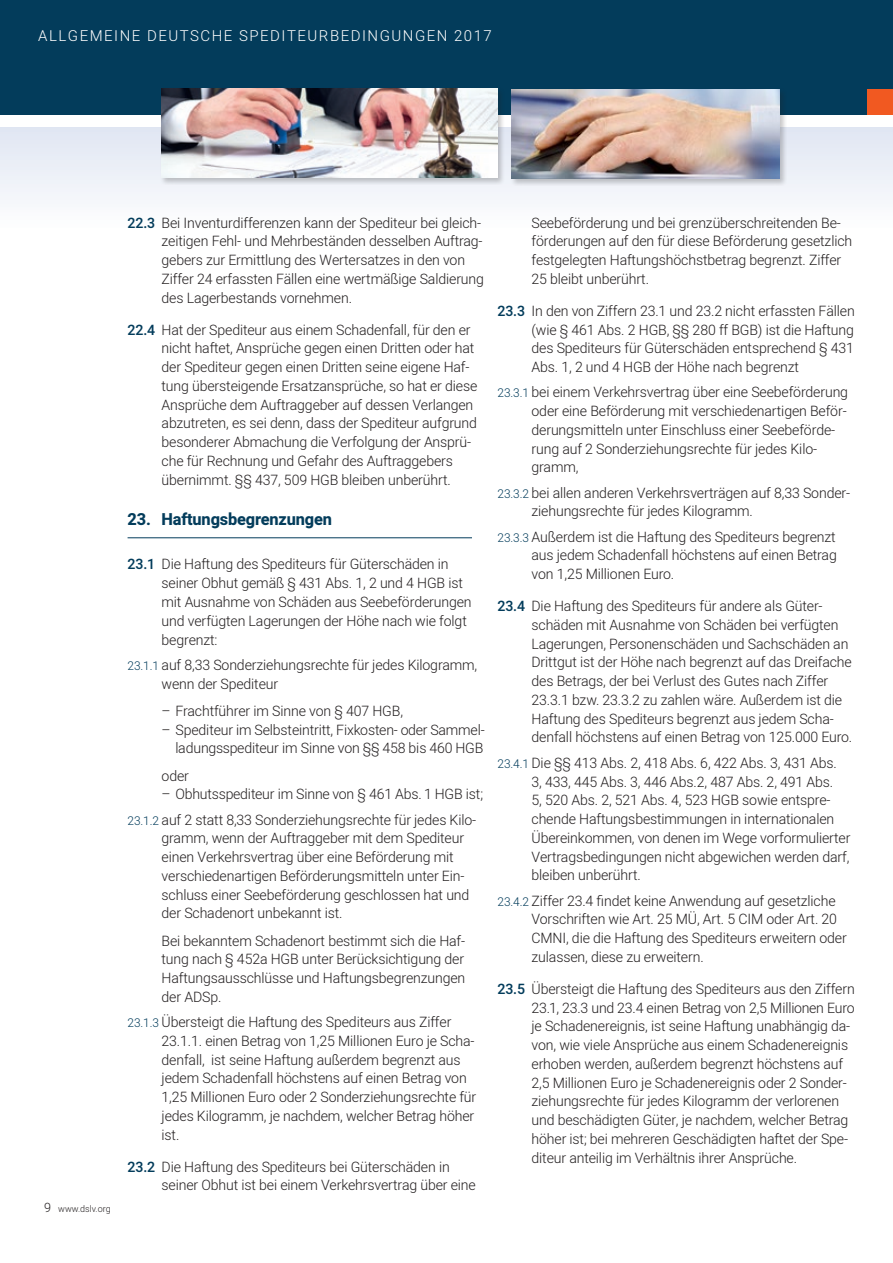
<style>
.page{position:relative;width:893px;height:1263px;background:#fff}
.page>*{position:absolute;margin:0;border:0;box-sizing:border-box;transform-origin:0 0}
.t1{font:800 16.5px "Heebo";letter-spacing:-.01em;color:#033c5b}
.t2{font:300 15px "Heebo";letter-spacing:.1em;color:#fff}
.t3{font:300 14.25px/18.8px "Heebo";letter-spacing:-.01em;color:#231f20}
.t4{font:300 9px "Heebo";color:#231f20}
.s1{font-size:12.75px}
.s2{font-weight:500;color:#033c5b}
.s3{font-size:12px;color:#033c5b}
</style>
<div class="page">
<div style="left:0;top:0;width:893px;height:115px;background:#033c5b"></div>
<div style="left:0;top:127px;width:893px;height:103px;background:linear-gradient(to bottom,#dfe5f2,#fefefe)"></div>
<div style="left:867px;top:89px;width:26px;height:26px;background:#f15921"></div>
<div style="left:510px;top:88px;width:277px;height:98px;background:#231f20;opacity:.25"></div>
<img style="left:512px;top:89px;width:267px;height:90px">
<div style="left:160px;top:87px;width:345px;height:98px;background:#231f20;opacity:.25"></div>
<img style="left:162px;top:88px;width:335px;height:90px">
<hr style="left:128px;top:537px;width:344px;height:1px;background:#033c5b">
<p class="t2" style="left:38px;top:26px;width:455px">ALLGEMEINE DEUTSCHE SPEDITEURBEDINGUNGEN 2017</p>
<p class="t4" style="left:44px;top:1202px;width:68px"><span class="s1">9</span> www.dslv.org</p>
<p class="t3" style="left:162px;top:213px;width:324px;text-indent:-34px"><span class="s2">22.3</span> Bei Inventurdifferenzen kann der Spediteur bei gleich&shy;zeitigen Fehl- und Mehrbeständen desselben Auftrag&shy;gebers zur Ermittlung des Wertersatzes in den von Ziffer 24 erfassten Fällen eine wertmäßige Saldierung des Lagerbestands vornehmen.</p>
<p class="t3" style="left:162px;top:320px;width:317px;text-indent:-34px"><span class="s2">22.4</span> Hat der Spediteur aus einem Schadenfall, für den er nicht haftet, Ansprüche gegen einen Dritten oder hat der Spediteur gegen einen Dritten seine eigene Haf&shy;tung übersteigende Ersatzansprüche, so hat er diese Ansprüche dem Auftraggeber auf dessen Verlangen abzutreten, es sei denn, dass der Spediteur aufgrund besonderer Abmachung die Verfolgung der Ansprü&shy;che für Rechnung und Gefahr des Auftraggebers übernimmt. §§ 437, 509 HGB bleiben unberührt.</p>
<p class="t1" style="left:128px;top:507px;width:206px">23. Haftungsbegrenzungen</p>
<p class="t3" style="left:162px;top:554px;width:312px;text-indent:-34px"><span class="s2">23.1</span> Die Haftung des Spediteurs für Güterschäden in seiner Obhut gemäß § 431 Abs. 1, 2 und 4 HGB ist mit Ausnahme von Schäden aus Seebeförderungen und verfügten Lagerungen der Höhe nach wie folgt begrenzt:</p>
<p class="t3" style="left:162px;top:655px;width:317px;text-indent:-34px"><span class="s3">23.1.1</span> auf 8,33 Sonderziehungsrechte für jedes Kilogramm, wenn der Spediteur</p>
<p class="t3" style="left:162px;top:701px;width:243px">– Frachtführer im Sinne von § 407 HGB,</p>
<p class="t3" style="left:162px;top:720px;width:325px;text-align:right">– Spediteur im Selbsteintritt, Fixkosten- oder Sammel&shy;ladungsspediteur im Sinne von §§ 458 bis 460 HGB</p>
<p class="t3" style="left:162px;top:766px;width:29px">oder</p>
<p class="t3" style="left:128px;top:781px;width:357px;line-height:25.2px;text-indent:34px">– Obhutsspediteur im Sinne von § 461 Abs. 1 HGB ist;<br><span class="s3">23.1.2</span> auf 2 statt 8,33 Sonderziehungsrechte für jedes Kilo-</p>
<p class="t3" style="left:162px;top:828px;width:309px">gramm, wenn der Auftraggeber mit dem Spediteur einen Verkehrsvertrag über eine Beförderung mit verschiedenartigen Beförderungsmitteln unter Ein&shy;schluss einer Seebeförderung geschlossen hat und der Schadenort unbekannt ist.</p>
<p class="t3" style="left:162px;top:931px;width:305px;text-align:justify">Bei bekanntem Schadenort bestimmt sich die Haf&shy;tung nach § 452a HGB unter Berücksichtigung der Haftungsausschlüsse und Haftungsbegrenzungen der ADSp.</p>
<p class="t3" style="left:162px;top:1012px;width:316px;text-indent:-34px"><span class="s3">23.1.3</span> Übersteigt die Haftung des Spediteurs aus Ziffer 23.1.1. einen Betrag von 1,25 Millionen Euro je Scha&shy;denfall, ist seine Haftung außerdem begrenzt aus jedem Schadenfall höchstens auf einen Betrag von 1,25 Millionen Euro oder 2 Sonderziehungsrechte für jedes Kilogramm, je nachdem, welcher Betrag höher ist.</p>
<p class="t3" style="left:162px;top:1157px;width:316px;text-indent:-34px"><span class="s2">23.2</span> Die Haftung des Spediteurs bei Güterschäden in seiner Obhut ist bei einem Verkehrsvertrag über eine</p>
<p class="t3" style="left:531px;top:213px;width:322px">Seebeförderung und bei grenzüberschreitenden Be&shy;förderungen auf den für diese Beförderung gesetzlich festgelegten Haftungshöchstbetrag begrenzt. Ziffer 25 bleibt unberührt.</p>
<p class="t3" style="left:531px;top:301px;width:325px;text-align:justify;text-indent:-34px"><span class="s2">23.3</span> In den von Ziffern 23.1 und 23.2 nicht erfassten Fällen (wie § 461 Abs. 2 HGB, §§ 280 ff BGB) ist die Haftung des Spediteurs für Güterschäden entsprechend § 431<br>Abs. 1, 2 und 4 HGB der Höhe nach begrenzt</p>
<p class="t3" style="left:531px;top:382px;width:318px;text-indent:-34px"><span class="s3">23.3.1</span> bei einem Verkehrsvertrag über eine Seebeförderung oder eine Beförderung mit verschiedenartigen Beför&shy;derungsmitteln unter Einschluss einer Seebeförde&shy;rung auf 2 Sonderziehungsrechte für jedes Kilo&shy;gramm,</p>
<p class="t3" style="left:531px;top:483px;width:320px;text-indent:-34px"><span class="s3">23.3.2</span> bei allen anderen Verkehrsverträgen auf 8,33 Sonder&shy;ziehungsrechte für jedes Kilogramm.</p>
<p class="t3" style="left:531px;top:527px;width:307px;text-align:justify;text-indent:-34px"><span class="s3">23.3.3</span> Außerdem ist die Haftung des Spediteurs begrenzt aus jedem Schadenfall höchstens auf einen Betrag von 1,25 Millionen Euro.</p>
<p class="t3" style="left:531px;top:596px;width:322px;text-indent:-34px"><span class="s2">23.4</span> Die Haftung des Spediteurs für andere als Güter&shy;schäden mit Ausnahme von Schäden bei verfügten Lagerungen, Personenschäden und Sachschäden an Drittgut ist der Höhe nach begrenzt auf das Dreifache des Betrags, der bei Verlust des Gutes nach Ziffer 23.3.1 bzw. 23.3.2 zu zahlen wäre. Außerdem ist die Haftung des Spediteurs begrenzt aus jedem Scha&shy;denfall höchstens auf einen Betrag von 125.000 Euro.</p>
<p class="t3" style="left:531px;top:753px;width:320px;text-indent:-34px"><span class="s3">23.4.1</span> Die §§ 413 Abs. 2, 418 Abs. 6, 422 Abs. 3, 431 Abs.<br>3, 433, 445 Abs. 3, 446 Abs.2, 487 Abs. 2, 491 Abs.<br>5, 520 Abs. 2, 521 Abs. 4, 523 HGB sowie entspre&shy;chende Haftungsbestimmungen in internationalen Übereinkommen, von denen im Wege vorformulierter Vertragsbedingungen nicht abgewichen werden darf, bleiben unberührt.</p>
<p class="t3" style="left:531px;top:891px;width:317px;text-indent:-34px"><span class="s3">23.4.2</span> Ziffer 23.4 findet keine Anwendung auf gesetzliche Vorschriften wie Art. 25 MÜ, Art. 5 CIM oder Art. 20<br>CMNI, die die Haftung des Spediteurs erweitern oder zulassen, diese zu erweitern.</p>
<p class="t3" style="left:531px;top:979px;width:325px;text-indent:-34px"><span class="s2">23.5</span> Übersteigt die Haftung des Spediteurs aus den Ziffern 23.1, 23.3 und 23.4 einen Betrag von 2,5 Millionen Euro je Schadenereignis, ist seine Haftung unabhängig da&shy;von, wie viele Ansprüche aus einem Schadenereignis erhoben werden, außerdem begrenzt höchstens auf 2,5 Millionen Euro je Schadenereignis oder 2 Sonder&shy;ziehungsrechte für jedes Kilogramm der verlorenen und beschädigten Güter, je nachdem, welcher Betrag höher ist; bei mehreren Geschädigten haftet der Spe&shy;diteur anteilig im Verhältnis ihrer Ansprüche.</p>
</div>
